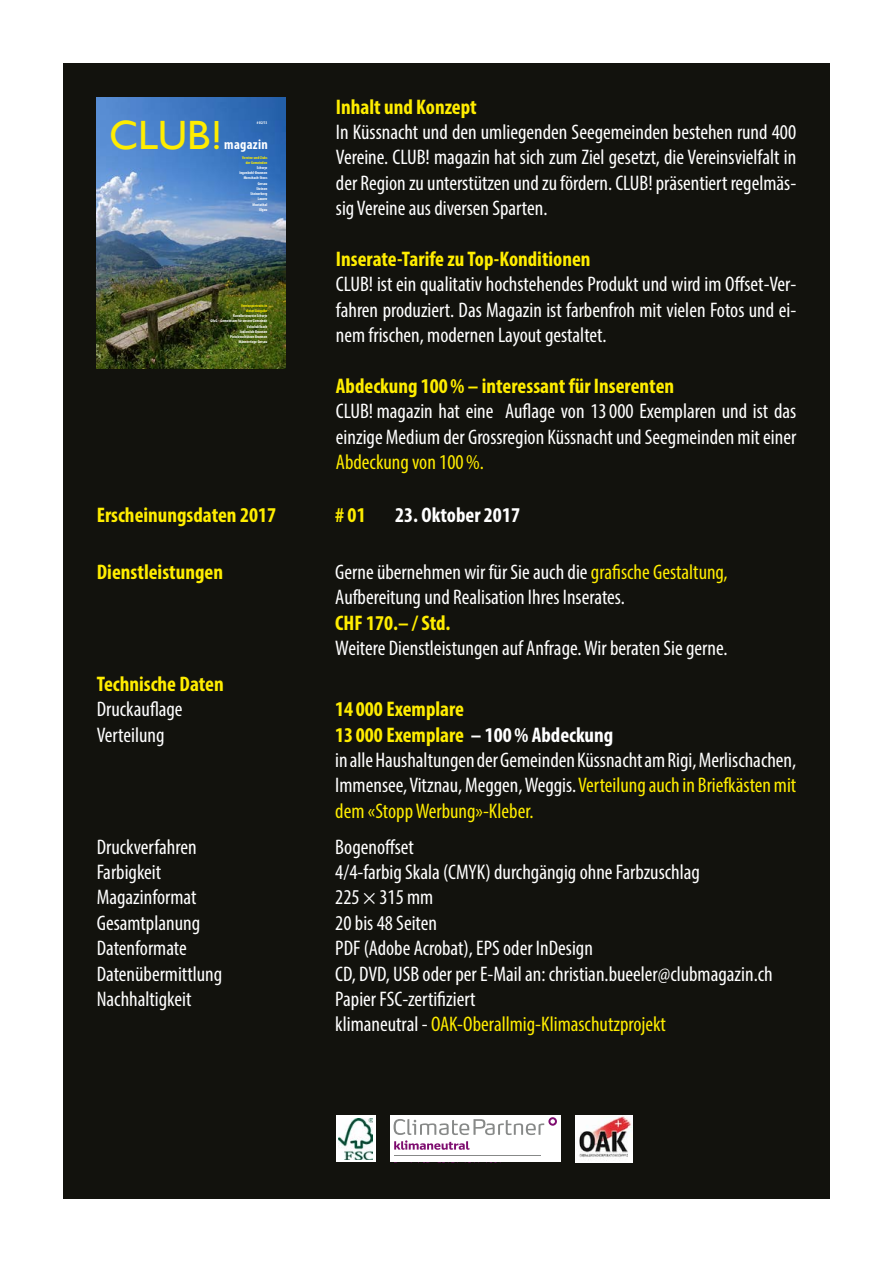
<style>
.page{position:relative;width:893px;height:1263px;background:#fff}
.page>*{position:absolute;margin:0;border:0;box-sizing:border-box;transform-origin:0 0}
.t1{font:40.95px "Gill Sans";color:#ffed00}
.t2{font:condensed 21.15px/25.3px "Myriad Pro";color:#fff}
.t3{font:700 condensed 21.15px "Myriad Pro";color:#ffed00}
.t4{font:condensed 21.15px "Myriad Pro";color:#ffed00}
.t5{font:700 condensed 21.15px "Myriad Pro";color:#fff}
.t6{font:700 condensed 13.95px "Myriad Pro";letter-spacing:.02em;color:#fff}
.t7{font:700 condensed 4.05px/5.2px "Myriad Pro";color:#fff;text-align:right}
.t8{font:700 condensed 4.05px/5.2px "Myriad Pro";color:#ffed00;text-align:right}
.s1{font-family:"Futura";font-weight:500;font-stretch:condensed;font-size:37.2px}
.s2{color:#ffed00}
.s3{font-weight:700;color:#ffed00}
.s4{font-weight:700}
</style>
<div class="page">
<div style="left:63px;top:64px;width:767px;height:1135px;background:#12120d"></div>
<img style="left:97px;top:98px;width:189px;height:270px">
<img style="left:576px;top:1115px;width:56px;height:47px">
<svg style="left:336px;top:1115px;width:40px;height:47px"></svg>
<img style="left:338px;top:1118px;width:34px;height:41px">
<div style="left:391px;top:1115px;width:170px;height:47px;background:#fff"></div>
<hr style="left:394px;top:1155px;width:147px;height:1px;background:#878988">
<svg style="left:394px;top:1117px;width:163px;height:33px"></svg>
<h1 class="t1" style="left:109px;top:112px;width:114px">CLUB<span class="s1">!</span></h1>
<p class="t7" style="left:257px;top:120px;width:12px"># 02/13</p>
<p class="t6" style="left:224px;top:136px;width:45px">magazin</p>
<p class="t8" style="left:242px;top:155px;width:27px">Vereine und Clubs der Gemeinden</p>
<p class="t7" style="left:239px;top:165px;width:29px">Schwyz<br>Ingenbohl-Brunnen<br>Morschach-Stoos<br>Gersau<br>Steinen<br>Steinerberg<br>Lauerz<br>Muotathal<br>Illgau</p>
<p class="t8" style="left:241px;top:303px;width:28px">Vereinsportraits in dieser Ausgabe</p>
<p class="t7" style="left:210px;top:313px;width:58px">Kavallerieverein Schwyz<br>GfuG – Gemeinsam für unsere Gemeinde<br>Veloclub Ibach<br>Jodlerclub Brunnen<br>Pistolenschützen Brunnen<br>Männerriege Gersau</p>
<p class="t3" style="left:336px;top:93px;width:142px">Inhalt und Konzept</p>
<p class="t2" style="left:336px;top:119px;width:462px;text-align:justify">In Küssnacht und den umliegenden Seegemeinden bestehen rund 400<br>Vereine. CLUB! magazin hat sich zum Ziel gesetzt, die Vereinsvielfalt in der Region zu unterstützen und zu fördern. CLUB! präsentiert regelmäs&shy;sig Vereine aus diversen Sparten.</p>
<p class="t3" style="left:336px;top:246px;width:256px">Inserate-Tarife zu Top-Konditionen</p>
<p class="t2" style="left:336px;top:271px;width:462px;text-align:justify">CLUB! ist ein qualitativ hochstehendes Produkt und wird im Offset-Ver&shy;fahren produziert. Das Magazin ist farbenfroh mit vielen Fotos und ei&shy;nem frischen, modernen Layout gestaltet.</p>
<p class="t3" style="left:336px;top:373px;width:340px">Abdeckung 100% – interessant für Inserenten</p>
<p class="t2" style="left:336px;top:398px;width:462px">CLUB! magazin hat eine Auflage von 13000 Exemplaren und ist das einzige Medium der Grossregion Küssnacht und Seegmeinden mit einer</p>
<p class="t4" style="left:336px;top:449px;width:150px">Abdeckung von 100%.</p>
<p class="t3" style="left:97px;top:502px;width:181px">Erscheinungsdaten 2017</p>
<p class="t3" style="left:335px;top:502px;width:32px"># 01</p>
<p class="t5" style="left:395px;top:502px;width:126px">23. Oktober 2017</p>
<p class="t3" style="left:97px;top:558px;width:128px">Dienstleistungen</p>
<p class="t2" style="left:335px;top:559px;width:394px">Gerne übernehmen wir für Sie auch die <span class="s2">grafische Gestaltung,<br></span>Aufbereitung und Realisation Ihres Inserates.</p>
<p class="t3" style="left:335px;top:609px;width:117px">CHF 170.– / Std.</p>
<p class="t2" style="left:335px;top:635px;width:394px">Weitere Dienstleistungen auf Anfrage. Wir beraten Sie gerne.</p>
<p class="t3" style="left:97px;top:670px;width:128px">Technische Daten</p>
<p class="t2" style="left:97px;top:696px;width:87px">Druckauflage</p>
<p class="t3" style="left:335px;top:696px;width:130px">14 000 Exemplare</p>
<p class="t2" style="left:97px;top:722px;width:69px">Verteilung</p>
<p class="t2" style="left:335px;top:722px;width:463px"><span class="s3">13 000 Exemplare</span> <span class="s4">– 100% Abdeckung<br></span>in alle Haushaltungen der Gemeinden Küssnacht am Rigi, Merlischachen, Immensee, Vitznau, Meggen, Weggis. <span class="s2">Verteilung auch in Briefkästen mit dem «Stopp Werbung»-Kleber.</span></p>
<p class="t2" style="left:97px;top:834px;width:101px">Druckverfahren</p>
<p class="t2" style="left:335px;top:834px;width:80px">Bogenoffset</p>
<p class="t2" style="left:97px;top:859px;width:66px">Farbigkeit</p>
<p class="t2" style="left:335px;top:859px;width:366px">4/4-farbig Skala (CMYK) durchgängig ohne Farbzuschlag</p>
<p class="t2" style="left:97px;top:884px;width:101px">Magazinformat</p>
<p class="t2" style="left:335px;top:884px;width:100px">225 × 315 mm</p>
<p class="t2" style="left:97px;top:910px;width:105px">Gesamtplanung</p>
<p class="t2" style="left:335px;top:910px;width:103px">20 bis 48 Seiten</p>
<p class="t2" style="left:97px;top:935px;width:92px">Datenformate</p>
<p class="t2" style="left:335px;top:935px;width:259px">PDF (Adobe Acrobat), EPS oder InDesign</p>
<p class="t2" style="left:97px;top:960px;width:127px">Datenübermittlung</p>
<p class="t2" style="left:335px;top:960px;width:439px">CD, DVD, USB oder per E-Mail an: christian.bueeler@clubmagazin.ch</p>
<p class="t2" style="left:97px;top:986px;width:96px">Nachhaltigkeit</p>
<p class="t2" style="left:335px;top:986px;width:332px">Papier FSC-zertifiziert<br>klimaneutral - <span class="s2">OAK-Oberallmig-Klimaschutzprojekt</span></p>
</div>
